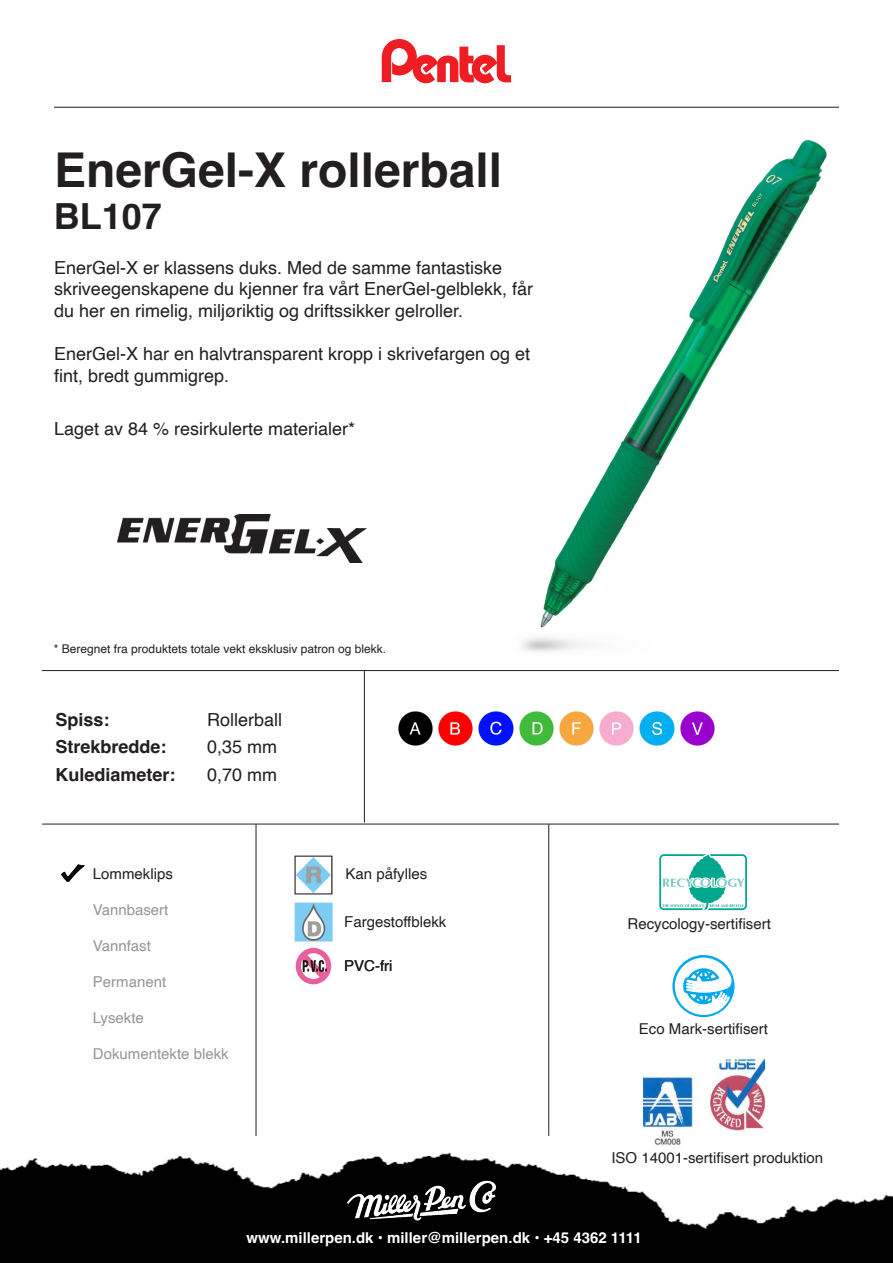
<style>
.page{position:relative;width:893px;height:1263px;background:#fff}
.page>*{position:absolute;margin:0;border:0;box-sizing:border-box;transform-origin:0 0}
.t1{font:700 48px "Helvetica";color:#231f20}
.t2{font:700 36px "Helvetica";color:#231f20}
.t3{font:18px/21.6px "Helvetica";color:#231f20}
.t4{font:700 18px "Helvetica";color:#231f20}
.t5{font:15px "Helvetica";color:#231f20}
.t6{font:15px "Helvetica";color:#939598}
.t7{font:700 15px "Helvetica";color:#fff}
.t8{font:12px "Helvetica";color:#231f20}
</style>
<div class="page">
<img style="left:0;top:1030px;width:893px;height:233px">
<svg style="left:382px;top:39px;width:129px;height:44px"></svg>
<hr style="left:54px;top:107px;width:785px;height:1px;background:#231f20">
<img style="left:332px;top:1162px;width:179px;height:77px">
<hr style="left:42px;top:824px;width:797px;height:1px;background:#231f20">
<hr style="left:364px;top:671px;width:1px;height:151px;background:#231f20">
<hr style="left:256px;top:824px;width:1px;height:312px;background:#231f20">
<hr style="left:548px;top:824px;width:1px;height:312px;background:#231f20">
<hr style="left:42px;top:670px;width:797px;height:1px;background:#231f20">
<svg style="left:659px;top:854px;width:88px;height:57px"></svg>
<img style="left:641px;top:1057px;width:126px;height:92px">
<svg style="left:672px;top:955px;width:62px;height:62px"></svg>
<svg style="left:675px;top:957px;width:57px;height:58px"></svg>
<img style="left:521px;top:139px;width:306px;height:513px">
<img style="left:118px;top:514px;width:249px;height:49px">
<img style="left:398px;top:711px;width:317px;height:35px">
<svg style="left:62px;top:865px;width:22px;height:16px"></svg>
<img style="left:294px;top:856px;width:38px;height:39px">
<img style="left:294px;top:902px;width:38px;height:39px">
<img style="left:295px;top:947px;width:37px;height:38px">
<p class="t1" style="left:54px;top:141px;width:450px">EnerGel-X rollerball</p>
<p class="t2" style="left:54px;top:194px;width:110px">BL107</p>
<p class="t3" style="left:54px;top:257px;width:481px">EnerGel-X er klassens duks. Med de samme fantastiske skriveegenskapene du kjenner fra vårt EnerGel-gelblekk, får du her en rimelig, miljøriktig og driftssikker gelroller.</p>
<p class="t3" style="left:54px;top:344px;width:478px">EnerGel-X har en halvtransparent kropp i skrivefargen og et fint, bredt gummigrep.</p>
<p class="t3" style="left:54px;top:418px;width:303px">Laget av 84 % resirkulerte materialer*</p>
<p class="t8" style="left:54px;top:640px;width:334px">* Beregnet fra produktets totale vekt eksklusiv patron og blekk.</p>
<p class="t4" style="left:55px;top:708px;width:56px">Spiss:</p>
<p class="t3" style="left:207px;top:709px;width:77px">Rollerball</p>
<p class="t4" style="left:55px;top:736px;width:113px">Strekbredde:</p>
<p class="t3" style="left:207px;top:737px;width:72px">0,35 mm</p>
<p class="t4" style="left:55px;top:764px;width:122px">Kulediameter:</p>
<p class="t3" style="left:207px;top:765px;width:72px">0,70 mm</p>
<p class="t5" style="left:93px;top:862px;width:82px">Lommeklips</p>
<p class="t6" style="left:93px;top:898px;width:77px">Vannbasert</p>
<p class="t6" style="left:93px;top:934px;width:60px">Vannfast</p>
<p class="t6" style="left:93px;top:970px;width:75px">Permanent</p>
<p class="t6" style="left:93px;top:1006px;width:53px">Lysekte</p>
<p class="t6" style="left:93px;top:1042px;width:137px">Dokumentekte blekk</p>
<p class="t5" style="left:346px;top:862px;width:83px">Kan påfylles</p>
<p class="t5" style="left:344px;top:910px;width:104px">Fargestoffblekk</p>
<p class="t5" style="left:344px;top:954px;width:50px">PVC-fri</p>
<p class="t5" style="left:628px;top:912px;width:145px">Recycology-sertifisert</p>
<p class="t5" style="left:639px;top:1017px;width:131px">Eco Mark-sertifisert</p>
<p class="t5" style="left:611px;top:1146px;width:213px">ISO 14001-sertifisert produktion</p>
<p class="t7" style="left:247px;top:1229px;width:397px">www.millerpen.dk • miller@millerpen.dk • +45 4362 1111</p>
</div>
